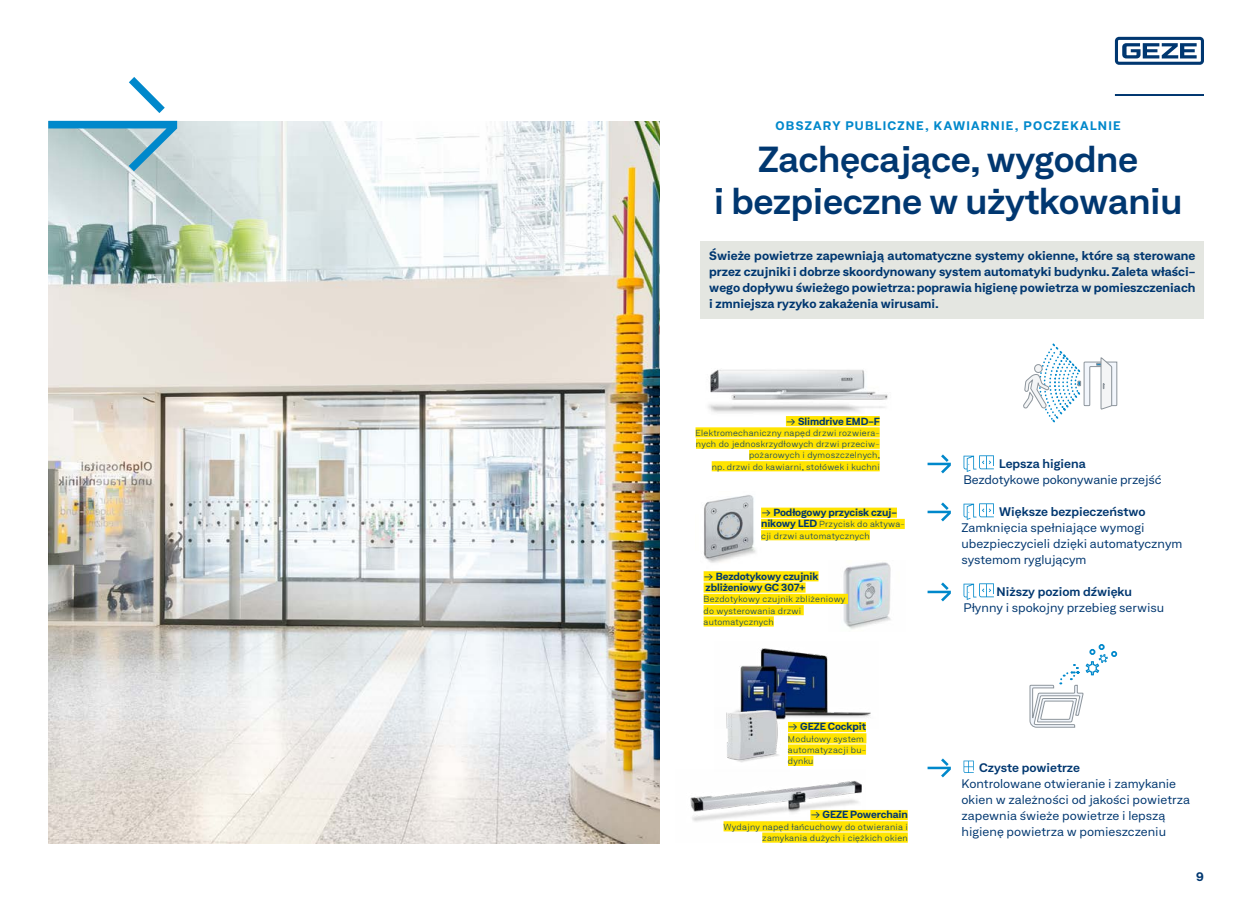
<style>
.page{position:relative;width:1240px;height:900px;background:#fff}
.page>*{position:absolute;margin:0;border:0;box-sizing:border-box;transform-origin:0 0}
.t1{font:600 expanded 35px/42px "Neufile Grotesk";letter-spacing:-.01em;color:#003770;text-align:center}
.t2{font:expanded 12px/16px "Neufile Grotesk";color:#003770}
.t3{font:700 expanded 12px/16px "Neufile Grotesk";color:#003770;text-align:justify}
.t4{font:600 expanded 12px "Neufile Grotesk";color:#003770}
.t5{font:700 expanded 12px "Neufile Grotesk";letter-spacing:.1em;color:#0088cb}
.t6{font:700 expanded 10px/11.3px "Neufile Grotesk";letter-spacing:-.01em;color:#003770}
.t7{font:300 expanded 8.5px/11.3px "Neufile Grotesk";letter-spacing:.03em;color:#003770}
.s1{font-weight:800}
.s2{font-weight:700;font-size:10px}
</style>
<div class="page">
<img style="left:48px;top:121px;width:612px;height:722px">
<svg style="left:1115px;top:37px;width:89px;height:28px"></svg>
<hr style="left:1115px;top:94px;width:89px;height:2px;background:#003770">
<svg style="left:928px;top:454px;width:23px;height:19px"></svg>
<svg style="left:964px;top:455px;width:30px;height:17px"></svg>
<svg style="left:928px;top:502px;width:23px;height:19px"></svg>
<svg style="left:964px;top:503px;width:30px;height:17px"></svg>
<svg style="left:928px;top:582px;width:23px;height:19px"></svg>
<svg style="left:964px;top:583px;width:30px;height:17px"></svg>
<svg style="left:928px;top:758px;width:23px;height:19px"></svg>
<svg style="left:964px;top:761px;width:10px;height:12px"></svg>
<div style="left:701px;top:241px;width:503px;height:78px;background:#e4e6e1"></div>
<img style="left:708px;top:369px;width:180px;height:53px">
<div style="left:786px;top:416px;width:94px;height:10px;background:#ffe400"></div>
<div style="left:696px;top:427px;width:184px;height:10px;background:#ffe400"></div>
<div style="left:696px;top:439px;width:184px;height:10px;background:#ffe400"></div>
<div style="left:749px;top:450px;width:131px;height:10px;background:#ffe400"></div>
<div style="left:712px;top:461px;width:168px;height:10px;background:#ffe400"></div>
<img style="left:703px;top:495px;width:65px;height:77px">
<div style="left:761px;top:508px;width:136px;height:10px;background:#ffe400"></div>
<div style="left:761px;top:519px;width:144px;height:10px;background:#ffe400"></div>
<div style="left:761px;top:530px;width:109px;height:10px;background:#ffe400"></div>
<svg style="left:1029px;top:644px;width:88px;height:84px"></svg>
<svg style="left:48px;top:121px;width:129px;height:50px;background:#93bdcc"></svg>
<svg style="left:129px;top:77px;width:36px;height:36px"></svg>
<img style="left:828px;top:562px;width:63px;height:67px">
<div style="left:704px;top:571px;width:115px;height:10px;background:#ffe400"></div>
<div style="left:704px;top:583px;width:102px;height:10px;background:#ffe400"></div>
<div style="left:704px;top:594px;width:144px;height:10px;background:#ffe400"></div>
<div style="left:704px;top:605px;width:100px;height:10px;background:#ffe400"></div>
<div style="left:704px;top:616px;width:70px;height:11px;background:#ffe400"></div>
<svg style="left:1023px;top:344px;width:94px;height:78px"></svg>
<div style="left:810px;top:810px;width:98px;height:10px;background:#ffe400"></div>
<div style="left:724px;top:821px;width:184px;height:10px;background:#ffe400"></div>
<div style="left:762px;top:833px;width:146px;height:10px;background:#ffe400"></div>
<img style="left:690px;top:780px;width:176px;height:62px">
<img style="left:739px;top:648px;width:132px;height:74px">
<div style="left:788px;top:722px;width:78px;height:10px;background:#ffe400"></div>
<div style="left:788px;top:733px;width:78px;height:10px;background:#ffe400"></div>
<div style="left:788px;top:745px;width:78px;height:10px;background:#ffe400"></div>
<div style="left:788px;top:756px;width:25px;height:10px;background:#ffe400"></div>
<img style="left:726px;top:708px;width:63px;height:54px">
<h2 class="t5" style="left:776px;top:118px;width:346px">OBSZARY PUBLICZNE, KAWIARNIE, POCZEKALNIE</h2>
<h1 class="t1" style="left:714px;top:138px;width:470px">Zachęcające, wygodne<br>i bezpieczne w użytkowaniu</h1>
<p class="t3" style="left:709px;top:247px;width:488px">Świeże powietrze zapewniają automatyczne systemy okienne, które są sterowane przez czujniki i dobrze skoordynowany system automatyki budynku. Zaleta właści&shy;wego dopływu świeżego powietrza: poprawia higienę powietrza w pomieszczeniach i zmniejsza ryzyko zakażenia wirusami.</p>
<p class="t6" style="left:786px;top:415px;width:95px"><span class="s1">→</span> Slimdrive EMD-F</p>
<p class="t7" style="left:696px;top:427px;width:186px;text-align:right">Elektromechaniczny napęd drzwi rozwiera&shy;nych do jednoskrzydłowych drzwi przeciw&shy;pożarowych i dymoszczelnych,<br>np. drzwi do kawiarni, stołówek i kuchni</p>
<p class="t6" style="left:761px;top:507px;width:137px"><span class="s1">→</span> Podłogowy przycisk czuj-</p>
<p class="t7" style="left:761px;top:518px;width:145px"><span class="s2">nikowy LED</span> Przycisk do aktywa&shy;cji drzwi automatycznych</p>
<p class="t6" style="left:704px;top:570px;width:116px"><span class="s1">→</span> Bezdotykowy czujnik zbliżeniowy GC 307+</p>
<p class="t7" style="left:704px;top:593px;width:143px">Bezdotykowy czujnik zbliżeniowy do wysterowania drzwi automatycznych</p>
<p class="t6" style="left:788px;top:721px;width:80px"><span class="s1">→</span> GEZE Cockpit</p>
<p class="t7" style="left:788px;top:733px;width:80px">Modułowy system automatyzacji bu&shy;dynku</p>
<p class="t6" style="left:810px;top:809px;width:99px"><span class="s1">→</span> GEZE Powerchain</p>
<p class="t7" style="left:724px;top:821px;width:186px;text-align:right">Wydajny napęd łańcuchowy do otwierania i zamykania dużych i ciężkich okien</p>
<h2 class="t4" style="left:999px;top:456px;width:88px">Lepsza higiena</h2>
<h2 class="t2" style="left:964px;top:471px;width:200px">Bezdotykowe pokonywanie przejść</h2>
<h2 class="t4" style="left:999px;top:504px;width:148px">Większe bezpieczeństwo</h2>
<h2 class="t2" style="left:962px;top:519px;width:222px">Zamknięcia spełniające wymogi ubezpieczycieli dzięki automatycznym systemom ryglującym</h2>
<h2 class="t4" style="left:997px;top:584px;width:137px">Niższy poziom dźwięku</h2>
<h2 class="t2" style="left:964px;top:599px;width:202px">Płynny i spokojny przebieg serwisu</h2>
<h2 class="t4" style="left:979px;top:760px;width:102px">Czyste powietrze</h2>
<h2 class="t2" style="left:962px;top:775px;width:230px">Kontrolowane otwieranie i zamykanie okien w zależności od jakości powietrza zapewnia świeże powietrze i lepszą higienę powietrza w pomieszczeniu</h2>
<h2 class="t3" style="left:1196px;top:868px;width:9px">9</h2>
</div>
